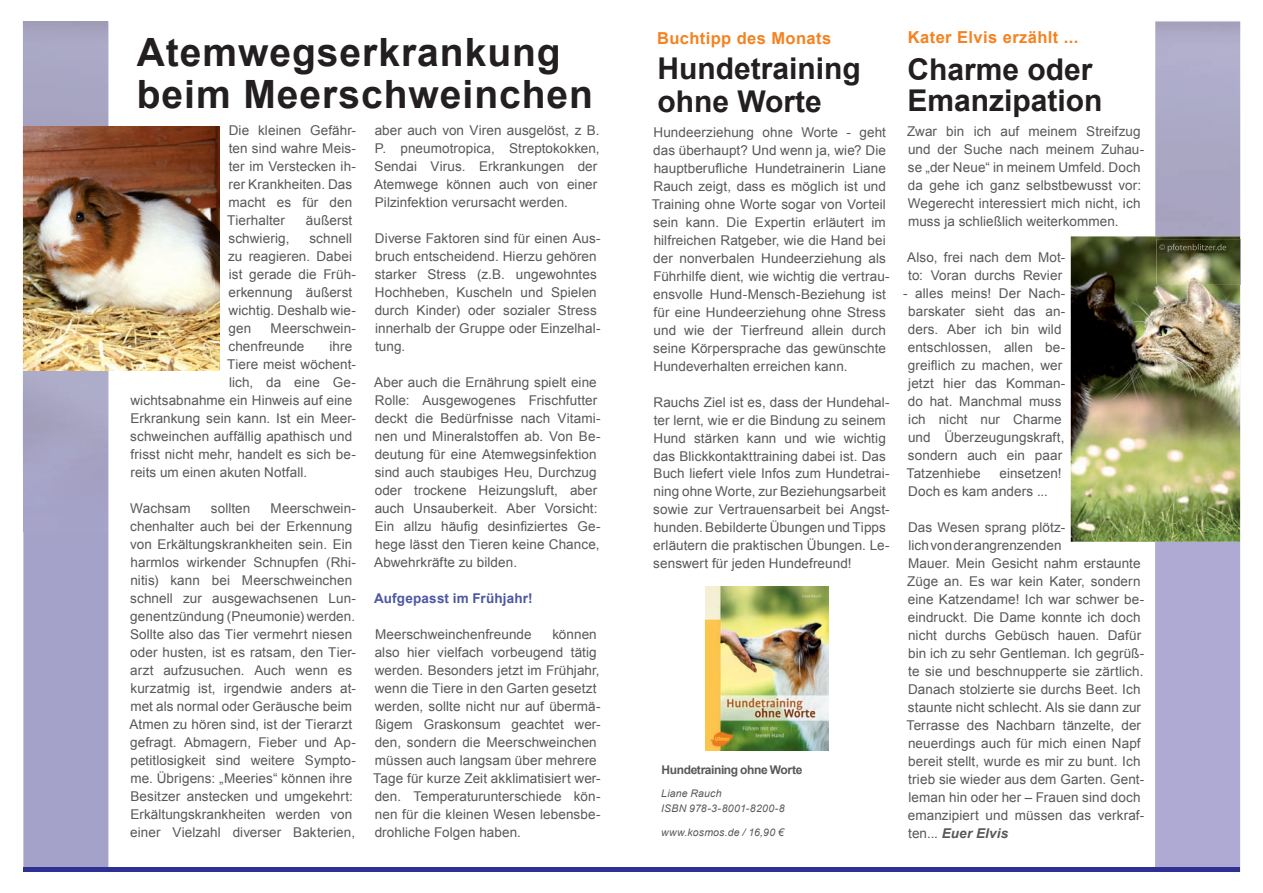
<style>
.page{position:relative;width:1263px;height:893px;background:#fff}
.page>*{position:absolute;margin:0;border:0;box-sizing:border-box;transform-origin:0 0}
.t1{font:700 39px/42px "Arial";letter-spacing:.025em;color:#231f20}
.t2{font:700 30px/33px "Arial";color:#231f20}
.t3{font:700 16.5px "Arial";letter-spacing:.025em;color:#f58220}
.t4{font:13.5px/18px "Arial";letter-spacing:.005em;color:#57585a}
.t5{font:700 13.5px "Arial";letter-spacing:.015em;color:#4d57a5}
.t6{font:700 12px "Arial";letter-spacing:-.035em;color:#57585a}
.t7{font:italic 10.5px/15px "Arial";letter-spacing:.015em;color:#57585a}
.s1{font-weight:700;font-style:italic}
</style>
<div class="page">
<div style="left:23px;top:531px;width:85px;height:336px;background:#a5a2ca"></div>
<div style="left:23px;top:867px;width:608px;height:5px;background:#2e3092"></div>
<div style="left:23px;top:21px;width:85px;height:510px;background:#a7a5c4"></div>
<div style="left:1155px;top:542px;width:85px;height:330px;background:#afaad3"></div>
<div style="left:631px;top:867px;width:608px;height:5px;background:#2e3092"></div>
<div style="left:1155px;top:21px;width:85px;height:215px;background:#aaa8c5"></div>
<img style="left:23px;top:126px;width:196px;height:244px">
<img style="left:1071px;top:236px;width:169px;height:306px">
<img style="left:706px;top:587px;width:122px;height:163px">
<img style="left:1156px;top:239px;width:84px;height:45px">
<img style="left:1240px;top:239px;width:1px;height:45px">
<img style="left:1159px;top:244px;width:67px;height:8px">
<h1 class="t1" style="left:137px;top:32px;width:458px">Atemwegserkrankung beim Meerschweinchen</h1>
<p class="t4" style="left:227px;top:122px;width:131px">Die kleinen Gefähr&shy;ten sind wahre Meis&shy;ter im Verstecken ih&shy;rer Krankheiten. Das macht es für den<br>Tierhalter</p>
<p class="t4" style="left:306px;top:212px;width:48px">äußerst</p>
<p class="t4" style="left:228px;top:230px;width:129px;text-indent:81px">schnell zu reagieren. Dabei ist gerade die Früh&shy;erkennung äußerst wichtig. Deshalb wie&shy;gen</p>
<p class="t4" style="left:228px;top:230px;width:63px">schwierig,</p>
<p class="t4" style="left:228px;top:320px;width:129px;text-indent:42px">Meerschwein&shy;chenfreunde</p>
<p class="t4" style="left:330px;top:338px;width:24px">ihre</p>
<p class="t4" style="left:227px;top:356px;width:130px">Tiere meist wöchent-</p>
<p class="t4" style="left:229px;top:374px;width:128px">lich, da eine Ge-</p>
<p class="t4" style="left:130px;top:392px;width:223px">wichtsabnahme ein Hinweis auf eine</p>
<p class="t4" style="left:130px;top:410px;width:227px">Erkrankung sein kann. Ist ein Meer-</p>
<p class="t4" style="left:130px;top:428px;width:224px">schweinchen auffällig apathisch und</p>
<p class="t4" style="left:131px;top:446px;width:227px">frisst nicht mehr, handelt es sich be-</p>
<p class="t4" style="left:130px;top:464px;width:178px">reits um einen akuten Notfall.</p>
<p class="t4" style="left:130px;top:500px;width:62px">Wachsam</p>
<p class="t4" style="left:211px;top:500px;width:41px">sollten</p>
<p class="t4" style="left:130px;top:500px;width:228px;text-indent:141px">Meerschwein&shy;chenhalter auch bei der Erkennung von Erkältungskrankheiten sein. Ein harmlos wirkender Schnupfen (Rhi&shy;nitis) kann bei Meerschweinchen schnell zur ausgewachsenen Lun&shy;genentzündung (Pneumonie) werden.<br>Sollte also das Tier vermehrt niesen oder husten, ist es ratsam, den Tier&shy;arzt aufzusuchen. Auch wenn es kurzatmig ist, irgendwie anders at&shy;met als normal oder Geräusche beim Atmen zu hören sind, ist der Tierarzt gefragt. Abmagern, Fieber und Ap&shy;petitlosigkeit sind weitere Sympto&shy;me. Übrigens: „Meeries“ können ihre Besitzer anstecken und umgekehrt:<br>Erkältungskrankheiten werden von einer Vielzahl diverser Bakterien,</p>
<p class="t4" style="left:374px;top:122px;width:227px">aber auch von Viren ausgelöst, z B.<br>P. pneumotropica, Streptokokken, Sendai Virus. Erkrankungen der Atemwege können auch von einer Pilzinfektion verursacht werden.</p>
<p class="t4" style="left:375px;top:230px;width:227px">Diverse Faktoren sind für einen Aus&shy;bruch entscheidend. Hierzu gehören starker Stress (z.B. ungewohntes<br>Hochheben, Kuscheln und Spielen durch Kinder) oder sozialer Stress innerhalb der Gruppe oder Einzelhal&shy;tung.</p>
<p class="t4" style="left:374px;top:373px;width:228px">Aber auch die Ernährung spielt eine Rolle: Ausgewogenes Frischfutter deckt die Bedürfnisse nach Vitami&shy;nen und Mineralstoffen ab. Von Be&shy;deutung für eine Atemwegsinfektion sind auch staubiges Heu, Durchzug oder trockene Heizungsluft, aber auch Unsauberkeit. Aber Vorsicht:<br>Ein allzu häufig desinfiziertes Ge&shy;hege lässt den Tieren keine Chance, Abwehrkräfte zu bilden.</p>
<p class="t5" style="left:374px;top:589px;width:160px">Aufgepasst im Frühjahr!</p>
<p class="t4" style="left:375px;top:625px;width:158px">Meerschweinchenfreunde</p>
<p class="t4" style="left:373px;top:625px;width:229px;text-indent:179px">können also hier vielfach vorbeugend tätig werden. Besonders jetzt im Frühjahr, wenn die Tiere in den Garten gesetzt werden, sollte nicht nur auf übermä&shy;ßigem Graskonsum geachtet wer&shy;den, sondern die Meerschweinchen müssen auch langsam über mehrere<br>Tage für kurze Zeit akklimatisiert wer&shy;den. Temperaturunterschiede kön&shy;nen für die kleinen Wesen lebensbe&shy;drohliche Folgen haben.</p>
<p class="t3" style="left:657px;top:27px;width:176px">Buchtipp des Monats</p>
<p class="t3" style="left:908px;top:26px;width:172px">Kater Elvis erzählt ...</p>
<h2 class="t2" style="left:657px;top:52px;width:205px">Hundetraining ohne Worte</h2>
<h2 class="t2" style="left:907px;top:55px;width:197px;line-height:31.5px">Charme oder<br>Emanzipation</h2>
<p class="t4" style="left:652px;top:123px;width:239px">Hundeerziehung ohne Worte - geht das überhaupt? Und wenn ja, wie? Die hauptberufliche Hundetrainerin Liane Rauch zeigt, dass es möglich ist und Training ohne Worte sogar von Vorteil sein kann. Die Expertin erläutert im hilfreichen Ratgeber, wie die Hand bei der nonverbalen Hundeerziehung als Führhilfe dient, wie wichtig die vertrau&shy;ensvolle Hund-Mensch-Beziehung ist für eine Hundeerziehung ohne Stress und wie der Tierfreund allein durch seine Körpersprache das gewünschte Hundeverhalten erreichen kann.</p>
<p class="t4" style="left:653px;top:393px;width:238px">Rauchs Ziel ist es, dass der Hundehal&shy;ter lernt, wie er die Bindung zu seinem Hund stärken kann und wie wichtig das Blickkontakttraining dabei ist. Das Buch liefert viele Infos zum Hundetrai&shy;ning ohne Worte, zur Beziehungsarbeit sowie zur Vertrauensarbeit bei Angst&shy;hunden. Bebilderte Übungen und Tipps erläutern die praktischen Übungen. Le&shy;senswert für jeden Hundefreund!</p>
<p class="t6" style="left:662px;top:761px;width:142px">Hundetraining ohne Worte</p>
<p class="t7" style="left:661px;top:786px;width:125px">Liane Rauch<br>ISBN 978-3-8001-8200-8</p>
<p class="t7" style="left:661px;top:824px;width:125px">www.kosmos.de / 16,90 €</p>
<p class="t4" style="left:907px;top:123px;width:239px">Zwar bin ich auf meinem Streifzug und der Suche nach meinem Zuhau&shy;se „der Neue“ in meinem Umfeld. Doch da gehe ich ganz selbstbewusst vor:<br>Wegerecht interessiert mich nicht, ich muss ja schließlich weiterkommen.</p>
<p class="t4" style="left:907px;top:249px;width:160px">Also, frei nach dem Mot&shy;to: Voran durchs Revier</p>
<p class="t4" style="left:903px;top:285px;width:164px">- alles meins! Der Nach&shy;barskater sieht das an&shy;ders. Aber ich bin wild entschlossen, allen be&shy;greiflich zu machen, wer jetzt hier das Komman&shy;do hat. Manchmal muss ich nicht nur Charme und Überzeugungskraft, sondern auch ein paar<br>Tatzenhiebe</p>
<p class="t4" style="left:908px;top:465px;width:155px;text-indent:91px">einsetzen!<br>Doch es kam anders ...</p>
<p class="t4" style="left:906px;top:519px;width:239px">Das Wesen sprang plötz-<br>lich von der angrenzenden<br>Mauer. Mein Gesicht nahm erstaunte Züge an. Es war kein Kater, sondern eine Katzendame! Ich war schwer be&shy;eindruckt. Die Dame konnte ich doch nicht durchs Gebüsch hauen. Dafür bin ich zu sehr Gentleman. Ich gegrüß&shy;te sie und beschnupperte sie zärtlich.<br>Danach stolzierte sie durchs Beet. Ich staunte nicht schlecht. Als sie dann zur Terrasse des Nachbarn tänzelte, der neuerdings auch für mich einen Napf bereit stellt, wurde es mir zu bunt. Ich trieb sie wieder aus dem Garten. Gent&shy;leman hin oder her – Frauen sind doch emanzipiert und müssen das verkraf&shy;ten... <span class="s1">Euer Elvis</span></p>
</div>
